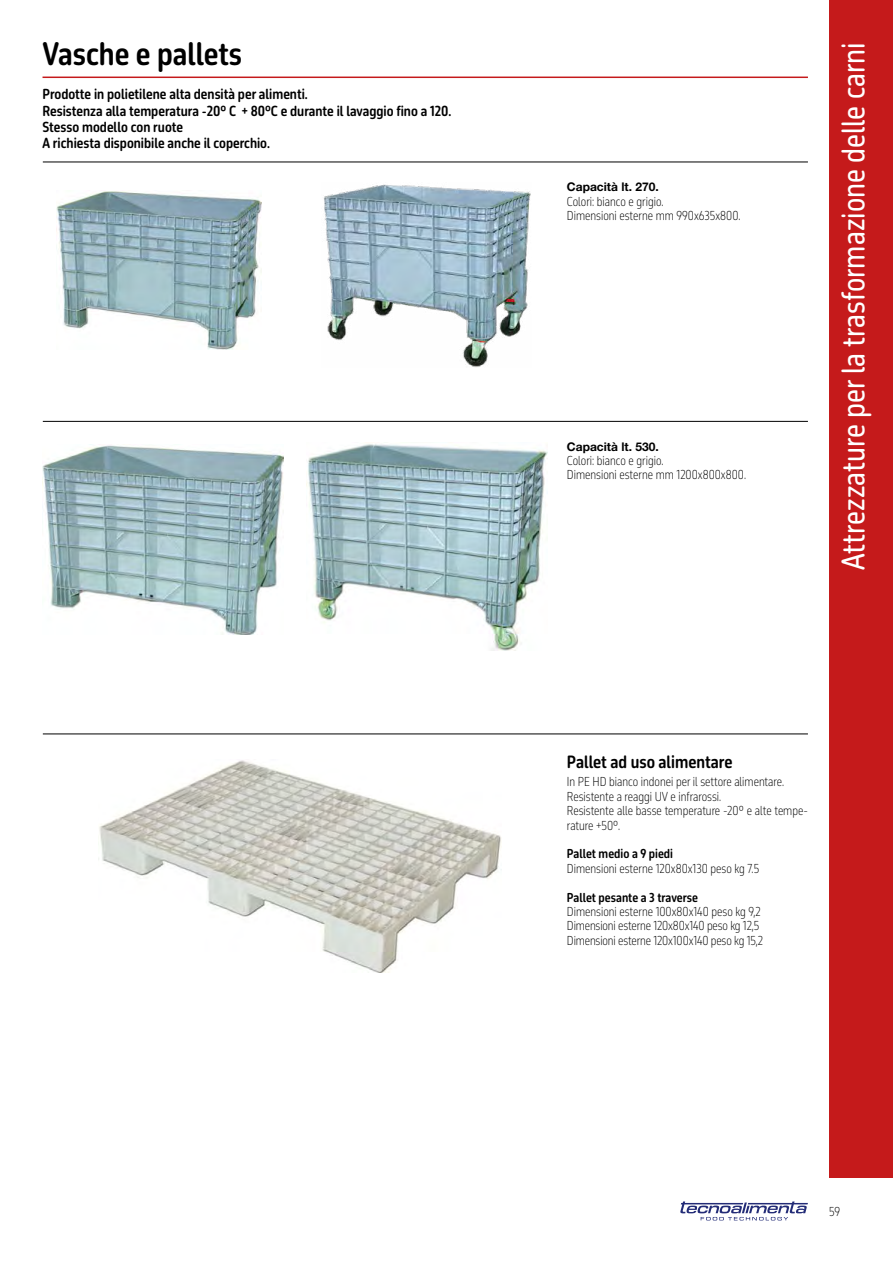
<style>
.page{position:relative;width:893px;height:1263px;background:#fff}
.page>*{position:absolute;margin:0;border:0;box-sizing:border-box;transform-origin:0 0}
.t1{font:30px "October Condensed DL";color:#fff}
.t2{font:700 30px "October Condensed DL";color:#000}
.t3{font:700 16.5px "October Condensed DL";color:#000}
.t4{font:700 13.5px/16.2px "October Condensed DL";color:#000}
.t5{font:200 12px/14.4px "October Condensed DL";color:#000}
.t6{font:700 12px "October Condensed DL";color:#000}
.t7{font:700 12px "Helvetica Neue LT Std";color:#000}
</style>
<div class="page">
<svg style="left:680px;top:1201px;width:128px;height:19px"></svg>
<div style="left:829px;top:0;width:64px;height:1178px;background:#c51a1b"></div>
<hr style="left:43px;top:77px;width:765px;height:1px;background:#c51a1b">
<img style="left:306px;top:442px;width:241px;height:209px">
<img style="left:43px;top:444px;width:240px;height:191px">
<img style="left:324px;top:184px;width:207px;height:183px">
<img style="left:56px;top:191px;width:206px;height:158px">
<hr style="left:43px;top:162px;width:765px;height:1px;background:#000">
<hr style="left:43px;top:421px;width:765px;height:1px;background:#000">
<hr style="left:43px;top:733px;width:765px;height:1px;background:#000">
<img style="left:99px;top:760px;width:403px;height:212px">
<h1 class="t2" style="left:43px;top:35px;width:201px">Vasche e pallets</h1>
<p class="t4" style="left:43px;top:87px;width:410px">Prodotte in polietilene alta densità per alimenti.<br>Resistenza alla temperatura -20° C + 80°C e durante il lavaggio fino a 120.<br>Stesso modello con ruote<br>A richiesta disponibile anche il coperchio.</p>
<p class="t7" style="left:567px;top:180px;width:93px">Capacità lt. 270.</p>
<p class="t5" style="left:567px;top:194px;width:175px">Colori: bianco e grigio.<br>Dimensioni esterne mm 990x635x800.</p>
<p class="t7" style="left:567px;top:439px;width:93px">Capacità lt. 530.</p>
<p class="t5" style="left:567px;top:453px;width:181px">Colori: bianco e grigio.<br>Dimensioni esterne mm 1200x800x800.</p>
<h1 class="t1" style="left:834px;top:570px;width:529px;rotate:-90deg">Attrezzature per la trasformazione delle carni</h1>
<h2 class="t3" style="left:567px;top:751px;width:167px">Pallet ad uso alimentare</h2>
<p class="t5" style="left:567px;top:775px;width:242px">In PE HD bianco indonei per il settore alimentare.<br>Resistente a reaggi UV e infrarossi.<br>Resistente alle basse temperature -20° e alte tempe&shy;rature +50°.</p>
<p class="t6" style="left:567px;top:846px;width:108px">Pallet medio a 9 piedi</p>
<p class="t5" style="left:567px;top:861px;width:194px">Dimensioni esterne 120x80x130 peso kg 7.5</p>
<p class="t6" style="left:567px;top:889px;width:133px">Pallet pesante a 3 traverse</p>
<p class="t5" style="left:567px;top:904px;width:198px">Dimensioni esterne 100x80x140 peso kg 9,2<br>Dimensioni esterne 120x80x140 peso kg 12,5<br>Dimensioni esterne 120x100x140 peso kg 15,2</p>
<p class="t5" style="left:829px;top:1204px;width:13px">59</p>
</div>
